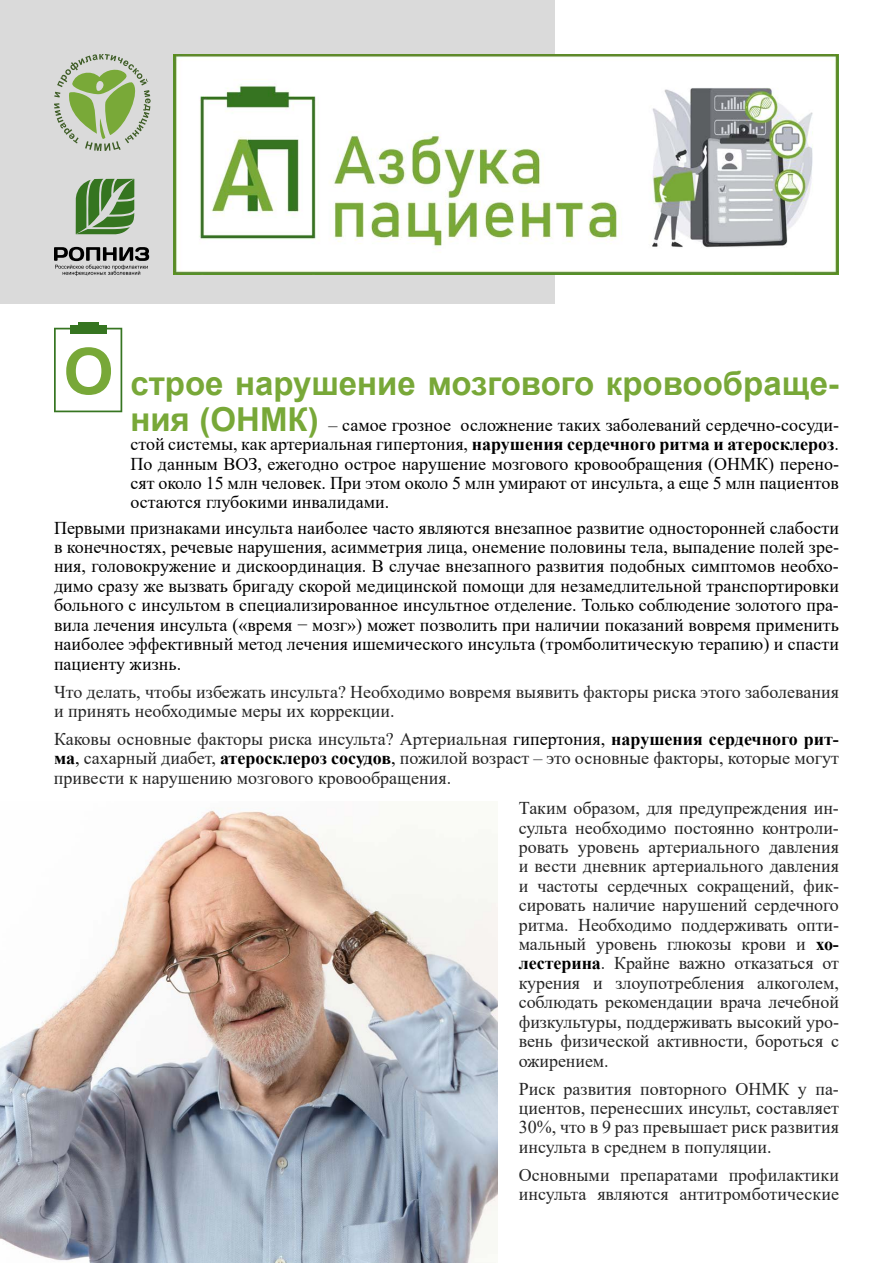
<style>
.page{position:relative;width:893px;height:1263px;background:#fff}
.page>*{position:absolute;margin:0;border:0;box-sizing:border-box;transform-origin:0 0}
.t1{font:700 64.5px "Arial";color:#78a838}
.t2{font:700 33px "Arial";color:#78a838}
.t3{font:18px/19.4px "Times New Roman";color:#262626;text-align:justify}
.t4{font:18px/19.4px "Times New Roman";color:#000;text-align:justify}
.s1{font-family:"Arial";font-weight:700;font-size:33px;color:#78a838}
.s2{font-weight:700}
.s3{color:#000}
.s4{font-weight:700;color:#000}
</style>
<div class="page">
<div style="left:0;top:0;width:554px;height:304px;background:#dadada"></div>
<svg style="left:54px;top:54px;width:97px;height:97px"></svg>
<svg style="left:54px;top:247px;width:95px;height:29px"></svg>
<svg style="left:76px;top:179px;width:58px;height:55px"></svg>
<svg style="left:54px;top:328px;width:68px;height:84px"></svg>
<div style="left:70px;top:325px;width:37px;height:9px;background:#367521"></div>
<div style="left:78px;top:322px;width:21px;height:5px;background:#367521"></div>
<img style="left:174px;top:54px;width:665px;height:220px">
<img style="left:0;top:808px;width:498px;height:455px">
<h1 class="t1" style="left:63px;top:326px;width:52px">О</h1>
<h2 class="t2" style="left:130px;top:360px;width:710px">строе нарушение мозгового кровообраще-</h2>
<p class="t4" style="left:130px;top:414px;width:710px"><span class="s1">ния (ОНМК)</span> – самое грозное осложнение таких заболеваний сердечно-сосуди&shy;стой системы, как артериальная гипертония, <span class="s2">нарушения сердечного ритма и атеросклероз</span>.<br>По данным ВОЗ, ежегодно острое нарушение мозгового кровообращения (ОНМК) перено&shy;сят около 15 млн человек. При этом около 5 млн умирают от инсульта, а еще 5 млн пациентов остаются глубокими инвалидами.</p>
<p class="t4" style="left:54px;top:517px;width:786px">Первыми признаками инсульта наиболее часто являются внезапное развитие односторонней слабости в конечностях, речевые нарушения, асимметрия лица, онемение половины тела, выпадение полей зре&shy;ния, головокружение и дискоординация. В случае внезапного развития подобных симптомов необхо&shy;димо сразу же вызвать бригаду скорой медицинской помощи для незамедлительной транспортировки больного с инсультом в специализированное инсультное отделение. Только соблюдение золотого пра&shy;вила лечения инсульта («время − мозг») может позволить при наличии показаний вовремя применить наиболее эффективный метод лечения ишемического инсульта (тромболитическую терапию) и спасти пациенту жизнь.</p>
<p class="t3" style="left:54px;top:681px;width:786px">Что делать, чтобы избежать инсульта? Необходимо вовремя выявить факторы риска этого заболевания и принять необходимые меры их коррекции.</p>
<p class="t3" style="left:54px;top:729px;width:786px">Каковы основные факторы риска инсульта? Артериальная <span class="s3">гипертония,</span> <span class="s4">нарушения сердечного рит&shy;ма</span><span class="s3">,</span> сахарный диабет, <span class="s4">атеросклероз сосудов</span><span class="s3">,</span> пожилой возраст – это основные факторы, которые могут привести к нарушению мозгового кровообращения.</p>
<p class="t3" style="left:519px;top:798px;width:322px">Таким образом, для предупреждения ин&shy;сульта необходимо постоянно контроли&shy;ровать уровень артериального давления и вести дневник артериального давления и частоты сердечных сокращений, фик&shy;сировать наличие нарушений сердечного ритма. Необходимо поддерживать опти&shy;мальный уровень глюкозы крови и <span class="s4">хо&shy;лестерина</span>. Крайне важно отказаться от курения и злоупотребления алкоголем, соблюдать рекомендации врача лечебной физкультуры, поддерживать высокий уро&shy;вень физической активности, бороться с ожирением.</p>
<p class="t3" style="left:519px;top:1078px;width:322px">Риск развития повторного ОНМК у па&shy;циентов, перенесших инсульт, составляет 30%, что в 9 раз превышает риск развития инсульта в среднем в популяции.</p>
<p class="t3" style="left:519px;top:1164px;width:322px">Основными препаратами профилактики инсульта являются антитромботические</p>
</div>
